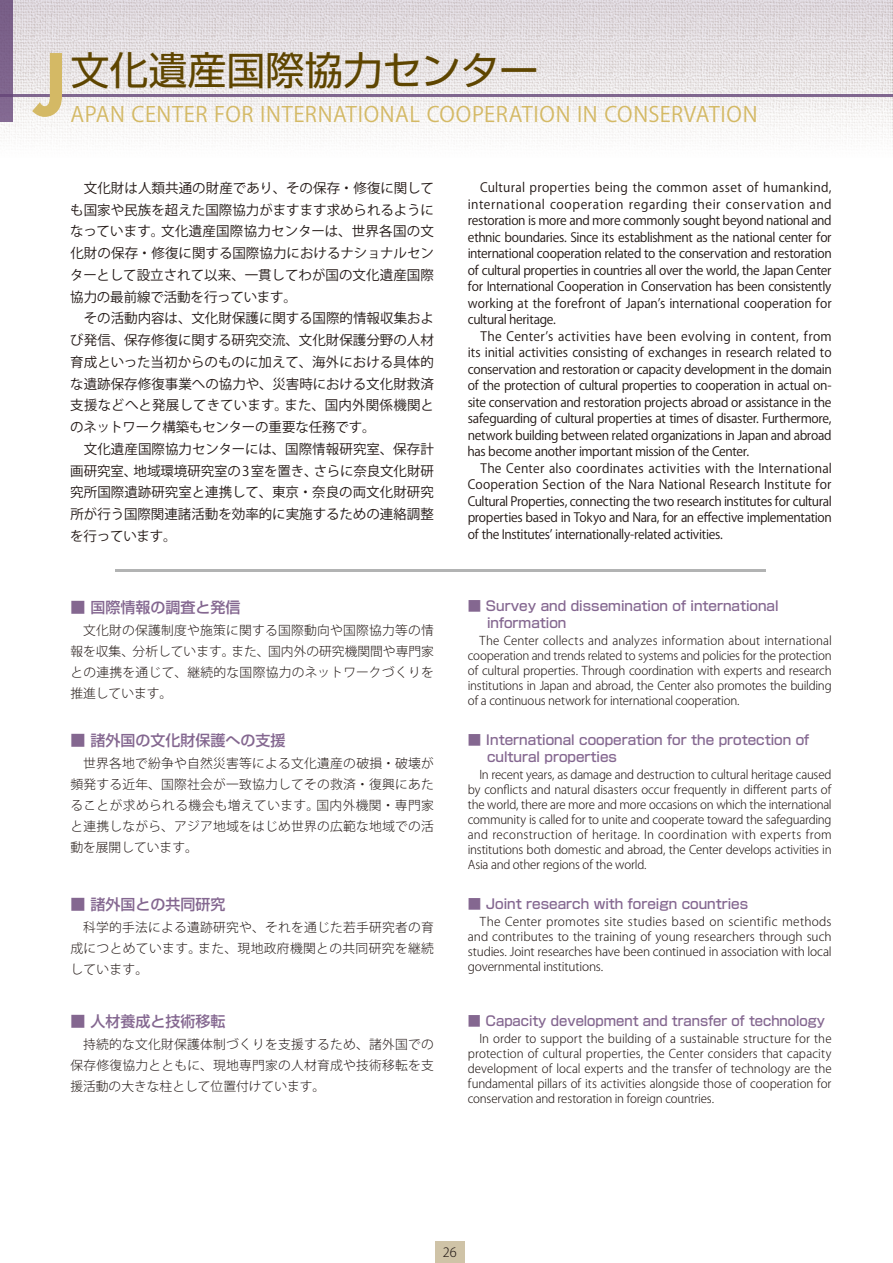
<style>
.page{position:relative;width:893px;height:1263px;background:#fff}
.page>*{position:absolute;margin:0;border:0;box-sizing:border-box;transform-origin:0 0}
.t1{font:800 82.5px "Futura Std";color:#d4b965}
.t2{font:39px "Shin Go Pro";color:#5e4500}
.t3{font:21px "Koz Go Pro";letter-spacing:.025em;color:#d4b965}
.t4{font:500 15px "Shin Go Pro";color:#846790}
.t5{font:13.5px/21.8px "Koz Go Pro";letter-spacing:-.005em;color:#221815;text-align:justify}
.t6{font:500 13.5px/16.5px "Shin Go Pro";color:#846790}
.t7{font:12.75px/16.5px "Koz Go Pro";letter-spacing:-.025em;color:#221815;text-align:justify}
.t8{font:300 12.75px/21px "Koz Go Pro";letter-spacing:.02em;color:#221815;text-align:justify}
.t9{font:300 12px/15px "Koz Go Pro";letter-spacing:-.015em;color:#221815;text-align:justify}
</style>
<div class="page">
<img style="left:0;top:122px;width:893px;height:25px">
<hr style="left:115px;top:570px;width:650px;height:2px;background:#9fa0a0">
<svg style="left:0;top:0;width:893px;height:122px"></svg>
<div style="left:435px;top:1242px;width:30px;height:21px;background:#cfc3a7"></div>
<h1 class="t1" style="left:34px;top:33px;width:34px">J</h1>
<h2 class="t2" style="left:70px;top:39px;width:469px">文化遺産国際協力センター</h2>
<h3 class="t3" style="left:70px;top:101px;width:689px">APAN CENTER FOR INTERNATIONAL COOPERATION IN CONSERVATION</h3>
<p class="t5" style="left:70px;top:177px;width:365px;text-indent:14px">文化財は人類共通の財産であり、その保存・修復に関しても国家や民族を超えた国際協力がますます求められるようになっています。文化遺産国際協力センターは、世界各国の文化財の保存・修復に関する国際協力におけるナショナルセンターとして設立されて以来、一貫してわが国の文化遺産国際協力の最前線で活動を行っています。</p>
<p class="t5" style="left:70px;top:308px;width:365px;text-indent:14px">その活動内容は、文化財保護に関する国際的情報収集および発信、保存修復に関する研究交流、文化財保護分野の人材育成といった当初からのものに加えて、海外における具体的な遺跡保存修復事業への協力や、災害時における文化財救済支援などへと発展してきています。また、国内外関係機関とのネットワーク構築もセンターの重要な任務です。</p>
<p class="t5" style="left:70px;top:438px;width:365px;text-indent:14px">文化遺産国際協力センターには、国際情報研究室、保存計画研究室、地域環境研究室の3室を置き、さらに奈良文化財研究所国際遺跡研究室と連携して、東京・奈良の両文化財研究所が行う国際関連諸活動を効率的に実施するための連絡調整を行っています。</p>
<p class="t4" style="left:70px;top:595px;width:171px">■ 国際情報の調査と発信</p>
<p class="t8" style="left:70px;top:619px;width:365px;text-indent:13px">文化財の保護制度や施策に関する国際動向や国際協力等の情報を収集、分析しています。また、国内外の研究機関間や専門家との連携を通じて、継続的な国際協力のネットワークづくりを推進しています。</p>
<p class="t4" style="left:70px;top:728px;width:216px">■ 諸外国の文化財保護への支援</p>
<p class="t8" style="left:70px;top:753px;width:365px;text-indent:13px">世界各地で紛争や自然災害等による文化遺産の破損・破壊が頻発する近年、国際社会が一致協力してその救済・復興にあたることが求められる機会も増えています。国内外機関・専門家と連携しながら、アジア地域をはじめ世界の広範な地域での活動を展開しています。</p>
<p class="t4" style="left:70px;top:892px;width:156px">■ 諸外国との共同研究</p>
<p class="t8" style="left:70px;top:917px;width:365px;text-indent:13px">科学的手法による遺跡研究や、それを通じた若手研究者の育成につとめています。また、現地政府機関との共同研究を継続しています。</p>
<p class="t4" style="left:70px;top:1009px;width:156px">■ 人材養成と技術移転</p>
<p class="t8" style="left:70px;top:1033px;width:365px;text-indent:13px">持続的な文化財保護体制づくりを支援するため、諸外国での保存修復協力とともに、現地専門家の人材育成や技術移転を支援活動の大きな柱として位置付けています。</p>
<p class="t7" style="left:468px;top:180px;width:366px;text-indent:13px">Cultural properties being the common asset of humankind, international cooperation regarding their conservation and restoration is more and more commonly sought beyond national and ethnic boundaries. Since its establishment as the national center for international cooperation related to the conservation and restoration of cultural properties in countries all over the world, the Japan Center for International Cooperation in Conservation has been consistently working at the forefront of Japan’s international cooperation for cultural heritage.</p>
<p class="t7" style="left:468px;top:328px;width:366px;text-indent:13px">The Center’s activities have been evolving in content, from its initial activities consisting of exchanges in research related to conservation and restoration or capacity development in the domain of the protection of cultural properties to cooperation in actual on&shy;site conservation and restoration projects abroad or assistance in the safeguarding of cultural properties at times of disaster. Furthermore, network building between related organizations in Japan and abroad has become another important mission of the Center.</p>
<p class="t7" style="left:468px;top:460px;width:366px;text-indent:13px">The Center also coordinates activities with the International Cooperation Section of the Nara National Research Institute for Cultural Properties, connecting the two research institutes for cultural properties based in Tokyo and Nara, for an effective implementation of the Institutes’ internationally-related activities.</p>
<p class="t6" style="left:487px;top:596px;width:293px;text-indent:-19px">■ Survey and dissemination of international information</p>
<p class="t9" style="left:468px;top:633px;width:365px;text-indent:12px">The Center collects and analyzes information about international cooperation and trends related to systems and policies for the protection of cultural properties. Through coordination with experts and research institutions in Japan and abroad, the Center also promotes the building of a continuous network for international cooperation.</p>
<p class="t6" style="left:487px;top:730px;width:324px;text-indent:-19px">■ International cooperation for the protection of cultural properties</p>
<p class="t9" style="left:468px;top:767px;width:365px;text-indent:12px">In recent years, as damage and destruction to cultural heritage caused by conflicts and natural disasters occur frequently in different parts of the world, there are more and more occasions on which the international community is called for to unite and cooperate toward the safeguarding and reconstruction of heritage. In coordination with experts from institutions both domestic and abroad, the Center develops activities in Asia and other regions of the world.</p>
<p class="t6" style="left:468px;top:894px;width:282px">■ Joint research with foreign countries</p>
<p class="t9" style="left:468px;top:914px;width:365px;text-indent:12px">The Center promotes site studies based on scientific methods and contributes to the training of young researchers through such studies. Joint researches have been continued in association with local governmental institutions.</p>
<p class="t6" style="left:468px;top:1010px;width:359px">■ Capacity development and transfer of technology</p>
<p class="t9" style="left:468px;top:1031px;width:365px;text-indent:12px">In order to support the building of a sustainable structure for the protection of cultural properties, the Center considers that capacity development of local experts and the transfer of technology are the fundamental pillars of its activities alongside those of cooperation for conservation and restoration in foreign countries.</p>
<p class="t8" style="left:443px;top:1242px;width:15px">26</p>
</div>
